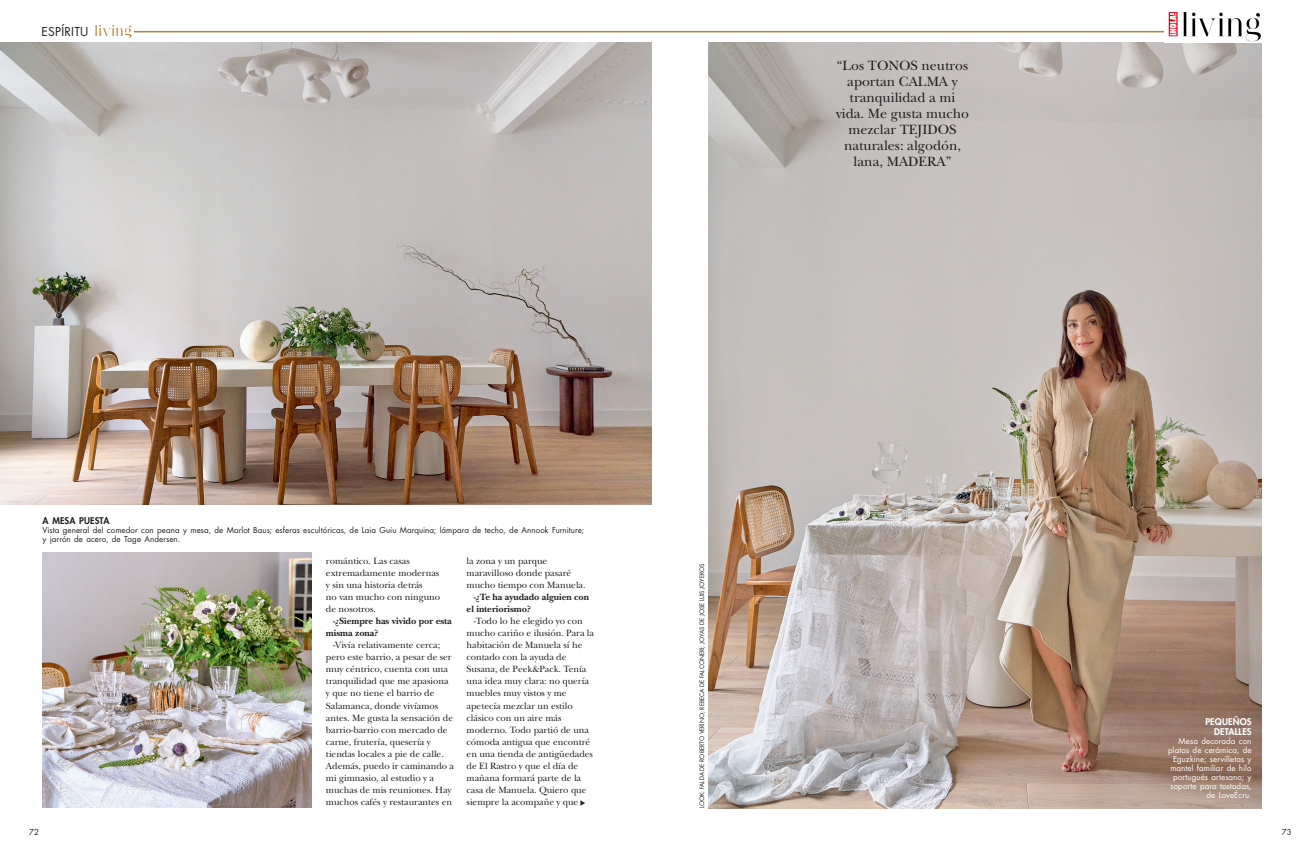
<style>
.page{position:relative;width:1304px;height:851px;background:#fff}
.page>*{position:absolute;margin:0;border:0;box-sizing:border-box;transform-origin:0 0}
.t1{font:14px/16px "New Baskerville Std";color:#231f20;text-align:center}
.t2{font:12px "Futura Std";letter-spacing:.02em;color:#231f20}
.TXT_SINcap{font:9.5px/12px "New Baskerville Std";letter-spacing:-.005em;color:#231f20}
.TXT_SINcap-2{font:700 9.5px/12px "New Baskerville Std";letter-spacing:-.005em;color:#231f20}
._00_ENTRADILLA{font:800 9px/10px "Futura Std";letter-spacing:.02em;color:#fff;text-align:right}
._00_ENTRADILLA-2{font:800 9px "Futura Std";letter-spacing:.01em;color:#231f20}
._00_ENTRADILLA-3{font:8px/9px "Futura Std";letter-spacing:.01em;color:#231f20}
._00_ENTRADILLA-4{font:8px/9px "Futura Std";letter-spacing:.01em;color:#fff;text-align:right}
.t3{font:8px "Futura PT";color:#231f20}
.CAPTION_BLACK{font:8px "Futura Std";color:#231f20}
.t4{font:6px "Futura Std";letter-spacing:-.015em;color:#231f20}
.s1{font-family:"Narziss";font-size:15.6px;color:#b18333}
</style>
<div class="page">
<hr style="left:134px;top:31px;width:1127px;height:1px;background:#b18333">
<img style="left:0;top:43px;width:652px;height:461px">
<img style="left:709px;top:43px;width:552px;height:765px">
<img style="left:43px;top:552px;width:269px;height:255px">
<div style="left:1164px;top:11px;width:101px;height:32px;background:#fff"></div>
<img style="left:1168px;top:12px;width:93px;height:30px">
<p class="t2" style="left:42px;top:24px;width:92px">ESPÍRITU <span class="s1">living</span></p>
<p class="t1" style="left:836px;top:58px;width:134px">“Los TONOS neutros aportan CALMA y tranquilidad a mi vida. Me gusta mucho mezclar TEJIDOS naturales: algodón, lana, MADERA”</p>
<p class="_00_ENTRADILLA-2" style="left:43px;top:514px;width:69px">A MESA PUESTA</p>
<p class="_00_ENTRADILLA-3" style="left:43px;top:525px;width:543px">Vista general del comedor con peana y mesa, de Marlot Baus; esferas escultóricas, de Laia Guiu Marquina; lámpara de techo, de Annook Furniture; y jarrón de acero, de Tage Andersen.</p>
<p class="TXT_SINcap" style="left:326px;top:555px;width:116px">romántico. Las casas extremadamente modernas y sin una historia detrás<br>no van mucho con ninguno de nosotros.</p>
<p class="TXT_SINcap-2" style="left:326px;top:615px;width:127px;text-indent:7px">-¿Siempre has vivido por esta misma zona?</p>
<p class="TXT_SINcap" style="left:326px;top:639px;width:130px;text-indent:7px">-Vivía relativamente cerca; pero este barrio, a pesar de ser muy céntrico, cuenta con una tranquilidad que me apasiona y que no tiene el barrio de<br>Salamanca, donde vivíamos antes. Me gusta la sensación de barrio-barrio con mercado de carne, frutería, quesería y tiendas locales a pie de calle.<br>Además, puedo ir caminando a mi gimnasio, al estudio y a muchas de mis reuniones. Hay muchos cafés y restaurantes en</p>
<p class="TXT_SINcap" style="left:467px;top:555px;width:120px">la zona y un parque maravilloso donde pasaré mucho tiempo con Manuela.</p>
<p class="TXT_SINcap-2" style="left:467px;top:591px;width:124px;text-indent:7px">-¿Te ha ayudado alguien con el interiorismo?</p>
<p class="TXT_SINcap" style="left:467px;top:615px;width:129px;text-indent:7px">-Todo lo he elegido yo con mucho cariño e ilusión. Para la habitación de Manuela sí he contado con la ayuda de<br>Susana, de Peek&amp;Pack. Tenía una idea muy clara: no quería muebles muy vistos y me apetecía mezclar un estilo clásico con un aire más moderno. Todo partió de una cómoda antigua que encontré en una tienda de antigüedades de El Rastro y que el día de mañana formará parte de la casa de Manuela. Quiero que siempre la acompañe y que</p>
<p class="t4" style="left:698px;top:808px;width:246px;rotate:-90deg">LOOK: FALDA DE ROBERTO VERINO; REBECA DE FALCONERI; JOYAS DE JOSE LUIS JOYEROS</p>
<p class="_00_ENTRADILLA" style="left:1205px;top:717px;width:48px">PEQUEÑOS<br>DETALLES</p>
<p class="_00_ENTRADILLA-4" style="left:1168px;top:737px;width:85px">Mesa decorada con platos de cerámica, de<br>Eguzkine; servilletas y mantel familiar de hilo portugués artesano; y soporte para tostadas, de LoveÉcru.</p>
<p class="CAPTION_BLACK" style="left:29px;top:827px;width:11px">72</p>
<p class="CAPTION_BLACK" style="left:1282px;top:827px;width:11px">73</p>
<p class="t3" style="left:1276px;top:827px;width:23px">&lt;#B#&gt;</p>
</div>
